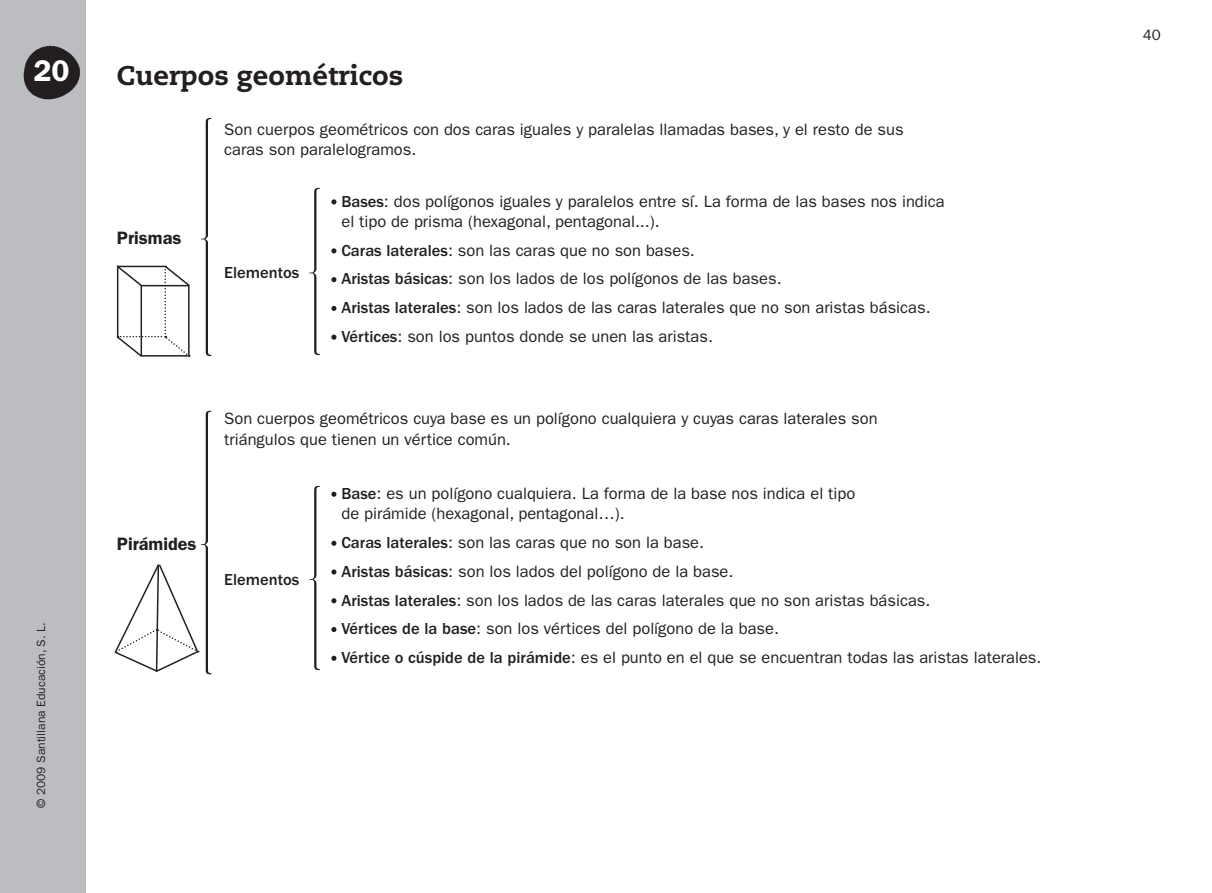
<style>
.page{position:relative;width:1212px;height:893px;background:#fff}
.page>*{position:absolute;margin:0;border:0;box-sizing:border-box;transform-origin:0 0}
.t1{font:600 30px "ITC Franklin Gothic Std";color:#fff}
.t2{font:800 27px "Caecilia LT Std";color:#231f20}
.texto_normal{font:600 18px "ITC Franklin Gothic Std";color:#231f20}
.t3{font:16.5px/20.2px "ITC Franklin Gothic Std";color:#231f20}
.t4{font:500 16.5px "ITC Franklin Gothic Std";color:#231f20}
.t5{font:15px "ITC Franklin Gothic Std";color:#231f20}
.t6{font:12px "ITC Franklin Gothic Std";color:#231f20}
.s1{font-weight:500}
</style>
<div class="page">
<div style="left:0;top:0;width:85px;height:893px;background:#bcbdc0"></div>
<img style="left:23px;top:45px;width:57px;height:55px">
<svg style="left:331px;top:199px;width:5px;height:5px"></svg>
<svg style="left:331px;top:248px;width:5px;height:5px"></svg>
<svg style="left:331px;top:277px;width:5px;height:5px"></svg>
<svg style="left:331px;top:306px;width:5px;height:5px"></svg>
<svg style="left:331px;top:335px;width:5px;height:5px"></svg>
<svg style="left:331px;top:492px;width:5px;height:5px"></svg>
<svg style="left:331px;top:541px;width:5px;height:5px"></svg>
<svg style="left:331px;top:569px;width:5px;height:6px"></svg>
<svg style="left:331px;top:598px;width:5px;height:5px"></svg>
<svg style="left:331px;top:627px;width:5px;height:5px"></svg>
<svg style="left:331px;top:656px;width:5px;height:5px"></svg>
<svg style="left:116px;top:265px;width:75px;height:92px"></svg>
<hr style="left:117px;top:266px;width:49px;height:1px;background:#231f20">
<hr style="left:117px;top:266px;width:1px;height:72px;background:#231f20">
<svg style="left:310px;top:188px;width:10px;height:167px"></svg>
<svg style="left:310px;top:486px;width:10px;height:184px"></svg>
<svg style="left:201px;top:118px;width:10px;height:238px"></svg>
<svg style="left:114px;top:411px;width:97px;height:263px"></svg>
<p class="t1" style="left:33px;top:53px;width:37px">20</p>
<p class="t2" style="left:117px;top:58px;width:288px">Cuerpos geométricos</p>
<p class="t6" style="left:34px;top:808px;width:187px;rotate:-90deg">© 2009 Santillana Educación, S. L.</p>
<p class="texto_normal" style="left:117px;top:227px;width:66px">Prismas</p>
<p class="texto_normal" style="left:117px;top:533px;width:81px">Pirámides</p>
<p class="t3" style="left:224px;top:119px;width:681px">Son cuerpos geométricos con dos caras iguales y paralelas llamadas bases, y el resto de sus caras son paralelogramos.</p>
<p class="t4" style="left:224px;top:263px;width:77px">Elementos</p>
<p class="t3" style="left:341px;top:191px;width:605px"><span class="s1">Bases</span>: dos polígonos iguales y paralelos entre sí. La forma de las bases nos indica el tipo de prisma (hexagonal, pentagonal...).</p>
<p class="t3" style="left:341px;top:240px;width:355px"><span class="s1">Caras laterales</span>: son las caras que no son bases.</p>
<p class="t3" style="left:341px;top:269px;width:442px"><span class="s1">Aristas básicas</span>: son los lados de los polígonos de las bases.</p>
<p class="t3" style="left:341px;top:298px;width:591px"><span class="s1">Aristas laterales</span>: son los lados de las caras laterales que no son aristas básicas.</p>
<p class="t3" style="left:341px;top:326px;width:373px"><span class="s1">Vértices</span>: son los puntos donde se unen las aristas.</p>
<p class="t3" style="left:224px;top:409px;width:655px">Son cuerpos geométricos cuya base es un polígono cualquiera y cuyas caras laterales son triángulos que tienen un vértice común.</p>
<p class="t4" style="left:224px;top:570px;width:77px">Elementos</p>
<p class="t3" style="left:341px;top:483px;width:515px"><span class="s1">Base</span>: es un polígono cualquiera. La forma de la base nos indica el tipo de pirámide (hexagonal, pentagonal…).</p>
<p class="t3" style="left:341px;top:532px;width:364px"><span class="s1">Caras laterales</span>: son las caras que no son la base.</p>
<p class="t3" style="left:341px;top:561px;width:393px"><span class="s1">Aristas básicas</span>: son los lados del polígono de la base.</p>
<p class="t3" style="left:341px;top:590px;width:590px"><span class="s1">Aristas laterales</span>: son los lados de las caras laterales que no son aristas básicas.</p>
<p class="t3" style="left:341px;top:619px;width:439px"><span class="s1">Vértices de la base</span>: son los vértices del polígono de la base.</p>
<p class="t3" style="left:341px;top:647px;width:701px"><span class="s1">Vértice o cúspide de la pirámide</span>: es el punto en el que se encuentran todas las aristas laterales.</p>
<p class="t5" style="left:1143px;top:26px;width:19px">40</p>
</div>
